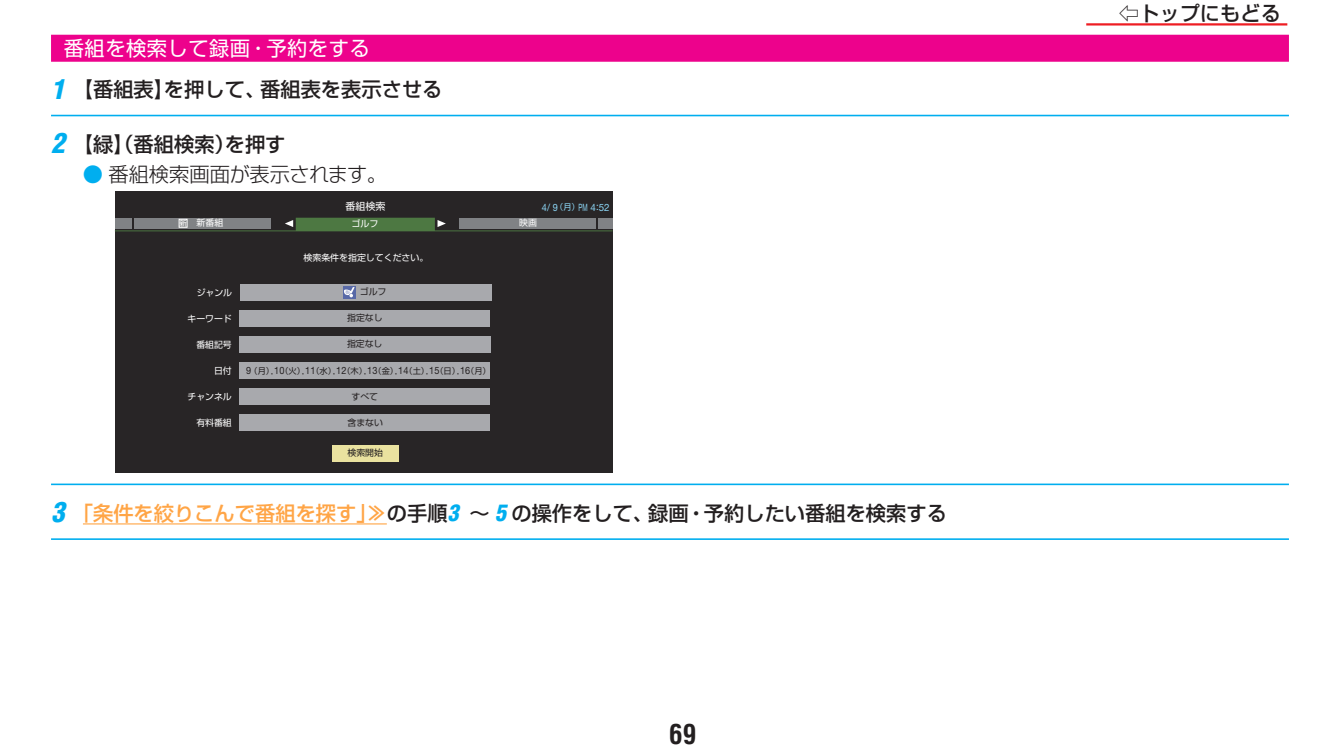
<style>
.page{position:relative;width:1340px;height:753px;background:#fff}
.page>*{position:absolute;margin:0;border:0;box-sizing:border-box;transform-origin:0 0}
.t1{font:700 condensed 27px "Helvetica LT Std";color:#231f20}
.手順大{font:500 20.25px "Shin Go Pro";color:#231f20}
.中見出し{font:20.25px "Shin Go Pro";letter-spacing:.025em;color:#fff}
.手順大説明{font:300 20.25px "Shin Go Pro";letter-spacing:-.01em;color:#231f20}
.t2{font:10.12px "Helvetica Neue LT Std";color:#8dd7f7;scale:.91 1}
.t3{font:9.9px "Shin Go Pro";color:#fff}
.t4{font:9px "Shin Go Pro";color:#fff}
.t5{font:8.78px "Shin Go Pro";color:#fff}
.t6{font:8.78px "Shin Go Pro";color:#231f20}
.t7{font:8.33px "Shin Go Pro";color:#231f20}
.s1{font-family:"Helvetica LT Std";font-weight:900;font-style:italic;font-stretch:condensed;font-size:27px;color:#00aeef}
.s2{color:#00aeef}
.s3{font-family:"Shin Go Pro";font-size:8.33px}
.s4{font-size:7.42px}
.s5{font-family:"Helvetica Neue LT Std";font-size:10.12px}
.s6{color:#ffa546}
.s7{font-family:"Helvetica LT Std";font-weight:900;font-style:italic;font-stretch:condensed;font-size:22.28px;color:#00aeef}
</style>
<div class="page">
<hr style="left:1086px;top:23px;width:201px;height:3px;background:#ee1d23">
<div style="left:51px;top:35px;width:1237px;height:27px;background:#ed028c"></div>
<hr style="left:51px;top:115px;width:1237px;height:1px;background:#00aeef">
<hr style="left:51px;top:483px;width:1237px;height:2px;background:#00aeef">
<hr style="left:83px;top:523px;width:304px;height:1px;background:#ffa546">
<hr style="left:51px;top:538px;width:1237px;height:2px;background:#00aeef">
<div style="left:115px;top:191px;width:497px;height:282px;background:#282526"></div>
<div style="left:240px;top:284px;width:251px;height:16px;background:#a8a9ad"></div>
<div style="left:239px;top:310px;width:251px;height:16px;background:#a8a9ad"></div>
<div style="left:239px;top:388px;width:251px;height:16px;background:#a8a9ad"></div>
<div style="left:239px;top:414px;width:251px;height:16px;background:#a8a9ad"></div>
<div style="left:239px;top:336px;width:251px;height:16px;background:#a8a9ad"></div>
<svg style="left:115px;top:218px;width:497px;height:13px"></svg>
<div style="left:460px;top:218px;width:136px;height:10px;background:#808285"></div>
<div style="left:135px;top:218px;width:136px;height:10px;background:#808285"></div>
<div style="left:179px;top:219px;width:8px;height:8px;border:1px solid #fff"></div>
<div style="left:343px;top:286px;width:12px;height:12px;background:#5869a7"></div>
<svg style="left:344px;top:287px;width:11px;height:10px"></svg>
<div style="left:332px;top:445px;width:67px;height:16px;background:#eae29f"></div>
<div style="left:239px;top:362px;width:251px;height:16px;background:#a8a9ad"></div>
<p class="中見出し" style="left:64px;top:32px;width:307px">番組を検索して録画・予約をする</p>
<p class="手順大" style="left:51px;top:73px;width:393px"><span class="s1">1</span> 【番組表】を押して、番組表を表示させる</p>
<p class="手順大" style="left:51px;top:128px;width:236px"><span class="s1">2</span> 【緑】（番組検索）を押す</p>
<p class="手順大説明" style="left:83px;top:158px;width:306px"><span class="s2">●</span> 番組検索画面が表示されます。</p>
<p class="t3" style="left:345px;top:198px;width:41px">番組検索</p>
<p class="t2" style="left:542px;top:201px;width:76px">4/ 9<span class="s3">（月）</span>PM 4:52</p>
<p class="t4" style="left:179px;top:215px;width:45px"><span class="s4">新</span> 新番組</p>
<p class="t4" style="left:519px;top:215px;width:19px">映画</p>
<p class="t4" style="left:351px;top:216px;width:28px">ゴルフ</p>
<p class="t5" style="left:197px;top:286px;width:37px">ジャンル</p>
<p class="t5" style="left:187px;top:312px;width:46px">キーワード</p>
<p class="t5" style="left:196px;top:337px;width:37px">番組記号</p>
<p class="t4" style="left:303px;top:250px;width:126px">検索条件を指定してください。</p>
<p class="t6" style="left:360px;top:285px;width:28px">ゴルフ</p>
<p class="t6" style="left:347px;top:311px;width:37px">指定なし</p>
<p class="t6" style="left:347px;top:336px;width:37px">指定なし</p>
<p class="t5" style="left:214px;top:363px;width:19px">日付</p>
<p class="t7" style="left:246px;top:363px;width:246px"><span class="s5">9</span>（月），<span class="s5">10</span>（火），<span class="s5">11</span>（水），<span class="s5">12</span>（木），<span class="s5">13</span>（金），<span class="s5">14</span>（土），<span class="s5">15</span>（日），<span class="s5">16</span>（月）</p>
<p class="t6" style="left:351px;top:389px;width:28px">すべて</p>
<p class="t5" style="left:187px;top:389px;width:46px">チャンネル</p>
<p class="t5" style="left:196px;top:416px;width:37px">有料番組</p>
<p class="t6" style="left:347px;top:415px;width:37px">含まない</p>
<p class="t6" style="left:347px;top:446px;width:37px">検索開始</p>
<p class="手順大" style="left:51px;top:496px;width:897px"><span class="s1">3</span> <span class="s6">「条件を絞りこんで番組を探す」≫</span>の手順<span class="s7">3</span> ～ <span class="s7">5</span> の操作をして、録画・予約したい番組を検索する</p>
<h1 class="t1" style="left:669px;top:716px;width:28px">69</h1>
<p class="手順大" style="left:1118px;top:-3px;width:163px">⇦トップにもどる</p>
</div>
